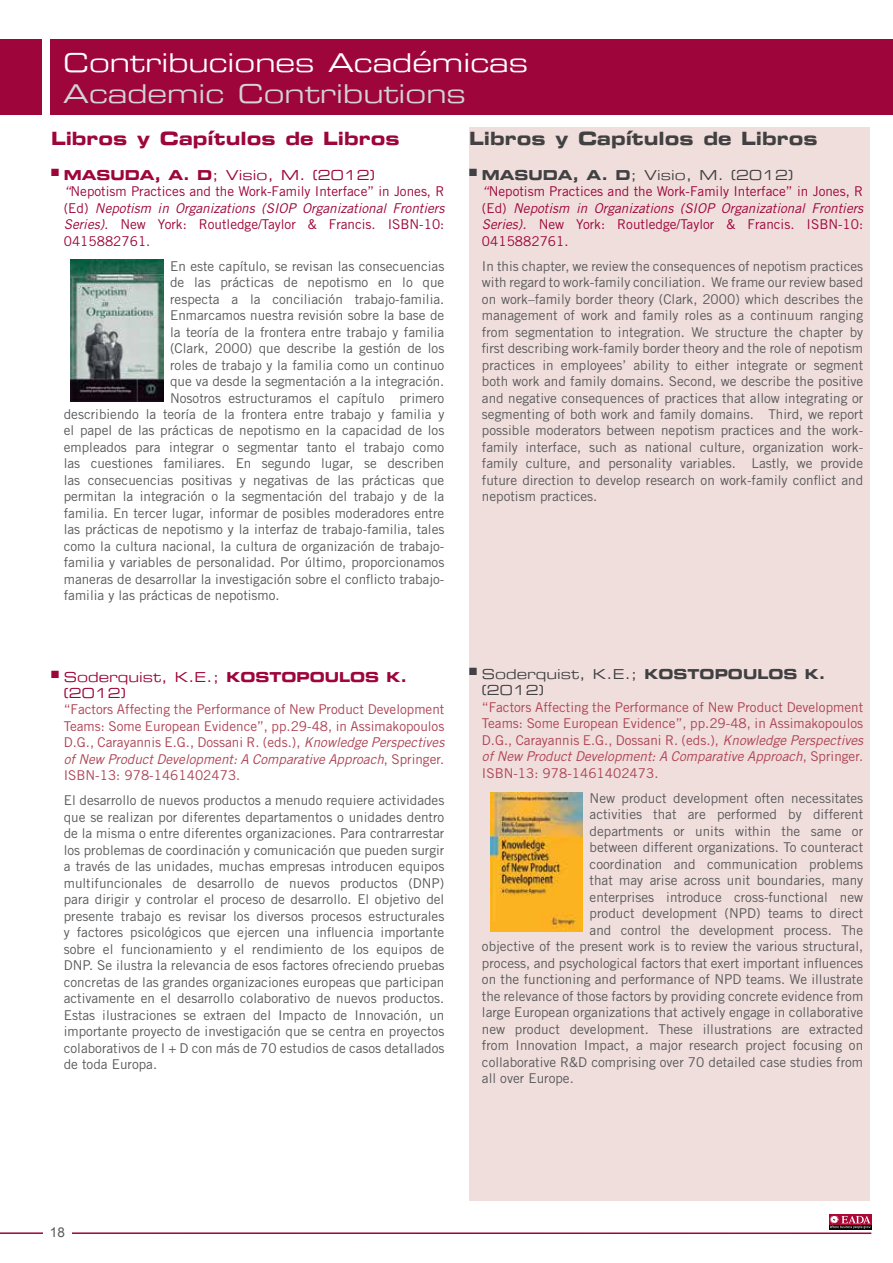
<style>
.page{position:relative;width:893px;height:1263px;background:#fff}
.page>*{position:absolute;margin:0;border:0;box-sizing:border-box;transform-origin:0 0}
.t1{font:25.5px "Eurostile Extended Two";color:#fff}
.t2{font:25.5px "Eurostile Extended Two";color:#d1d3d4}
.t3{font:18px "Eurostile Bold Extended Two";color:#414042}
.t4{font:18px "Eurostile Bold Extended Two";color:#9d053b}
.t5{font:13.5px/16.5px "Trade Gothic LT Std";color:#58595b;text-align:justify}
.t6{font:13.5px/16.5px "Trade Gothic LT Std";color:#ae4354;text-align:justify}
.t7{font:13.5px/16.5px "Trade Gothic LT Std";color:#9d053b;text-align:justify}
.t8{font:13.5px/16.2px "Eurostile Extended Two";color:#414042}
.t9{font:13.5px/16.2px "Eurostile Extended Two";color:#9d053b}
.t10{font:13.5px "Arial";color:#58595b}
.s1{font-family:"Eurostile Bold Extended Two"}
.s2{font-style:italic}
</style>
<div class="page">
<div style="left:469px;top:127px;width:401px;height:1073px;background:#f0dedc"></div>
<hr style="left:0;top:1232px;width:871px;height:2px;background:#9d053b">
<div style="left:43px;top:1227px;width:29px;height:14px;background:#fff"></div>
<div style="left:0;top:39px;width:42px;height:76px;background:#9d053b"></div>
<div style="left:51px;top:39px;width:842px;height:75px;background:#9d053b"></div>
<div style="left:829px;top:1215px;width:43px;height:17px;background:linear-gradient(to right,#000,#000)"></div>
<div style="left:829px;top:1215px;width:43px;height:10px;background:#ab0635"></div>
<svg style="left:829px;top:1225px;width:43px;height:4px"></svg>
<svg style="left:830px;top:1216px;width:40px;height:13px"></svg>
<img style="left:71px;top:259px;width:93px;height:143px">
<img style="left:490px;top:792px;width:93px;height:139px">
<h1 class="t1" style="left:63px;top:46px;width:467px">Contribuciones Académicas</h1>
<h1 class="t2" style="left:63px;top:76px;width:404px">Academic Contributions</h1>
<h2 class="t3" style="left:469px;top:126px;width:350px">Libros y Capítulos de Libros</h2>
<p class="t8" style="left:469px;top:167px;width:325px">■ <span class="s1">MASUDA, A. D</span>; Visio, M. (2012)</p>
<p class="t7" style="left:482px;top:183px;width:383px"><span class="s2">“</span>Nepotism Practices and the Work-Family Interface” in Jones, R (Ed) <span class="s2">Nepotism in Organizations (SIOP Organizational Frontiers Series).</span> New York: Routledge/Taylor &amp; Francis. ISBN-10:<br>0415882761.</p>
<p class="t5" style="left:482px;top:257px;width:383px">In this chapter, we review the consequences of nepotism practices with regard to work-family conciliation. We frame our review based on work–family border theory (Clark, 2000) which describes the management of work and family roles as a continuum ranging from segmentation to integration. We structure the chapter by first describing work-family border theory and the role of nepotism practices in employees’ ability to either integrate or segment both work and family domains. Second, we describe the positive and negative consequences of practices that allow integrating or segmenting of both work and family domains. Third, we report possible moderators between nepotism practices and the work&shy;family interface, such as national culture, organization work&shy;family culture, and personality variables. Lastly, we provide future direction to develop research on work-family conflict and nepotism practices.</p>
<h2 class="t4" style="left:51px;top:126px;width:350px">Libros y Capítulos de Libros</h2>
<p class="t9" style="left:51px;top:167px;width:325px">■ <span class="s1">MASUDA, A. D</span>; Visio, M. (2012)</p>
<p class="t7" style="left:64px;top:183px;width:382px"><span class="s2">“</span>Nepotism Practices and the Work-Family Interface” in Jones, R (Ed) <span class="s2">Nepotism in Organizations (SIOP Organizational Frontiers Series).</span> New York: Routledge/Taylor &amp; Francis. ISBN-10:<br>0415882761.</p>
<p class="t5" style="left:170px;top:257px;width:276px">En este capítulo, se revisan las consecuencias</p>
<p class="t5" style="left:170px;top:274px;width:276px">de las prácticas de nepotismo en lo que</p>
<p class="t5" style="left:170px;top:290px;width:276px">respecta a la conciliación trabajo-familia.</p>
<p class="t5" style="left:170px;top:307px;width:276px">Enmarcamos nuestra revisión sobre la base de</p>
<p class="t5" style="left:170px;top:323px;width:276px">la teoría de la frontera entre trabajo y familia</p>
<p class="t5" style="left:170px;top:340px;width:276px">(Clark, 2000) que describe la gestión de los</p>
<p class="t5" style="left:170px;top:356px;width:276px">roles de trabajo y la familia como un continuo</p>
<p class="t5" style="left:170px;top:373px;width:276px">que va desde la segmentación a la integración.</p>
<p class="t5" style="left:170px;top:389px;width:276px">Nosotros estructuramos el capítulo primero</p>
<p class="t5" style="left:64px;top:406px;width:382px">describiendo la teoría de la frontera entre trabajo y familia y</p>
<p class="t5" style="left:64px;top:422px;width:382px">el papel de las prácticas de nepotismo en la capacidad de los</p>
<p class="t5" style="left:64px;top:439px;width:382px">empleados para integrar o segmentar tanto el trabajo como</p>
<p class="t5" style="left:64px;top:455px;width:382px">las cuestiones familiares. En segundo lugar, se describen</p>
<p class="t5" style="left:64px;top:472px;width:382px">las consecuencias positivas y negativas de las prácticas que</p>
<p class="t5" style="left:64px;top:488px;width:382px">permitan la integración o la segmentación del trabajo y de la</p>
<p class="t5" style="left:64px;top:505px;width:382px">familia. En tercer lugar, informar de posibles moderadores entre</p>
<p class="t5" style="left:64px;top:521px;width:382px">las prácticas de nepotismo y la interfaz de trabajo-familia, tales</p>
<p class="t5" style="left:64px;top:538px;width:382px">como la cultura nacional, la cultura de organización de trabajo-</p>
<p class="t5" style="left:64px;top:554px;width:382px">familia y variables de personalidad. Por último, proporcionamos</p>
<p class="t5" style="left:64px;top:571px;width:382px">maneras de desarrollar la investigación sobre el conflicto trabajo-</p>
<p class="t5" style="left:64px;top:587px;width:217px">familia y las prácticas de nepotismo.</p>
<p class="t9" style="left:64px;top:669px;width:345px;text-indent:-13px">■ Soderquist, K.E.; <span class="s1">KOSTOPOULOS K. </span>(2012)</p>
<p class="t6" style="left:64px;top:701px;width:382px">“Factors Affecting the Performance of New Product Development Teams: Some European Evidence”, pp.29-48, in Assimakopoulos D.G., Carayannis E.G., Dossani R. (eds.), <span class="s2">Knowledge Perspectives of New Product Development: A Comparative Approach</span>, Springer.<br>ISBN-13: 978-1461402473.</p>
<p class="t5" style="left:64px;top:792px;width:382px">El desarrollo de nuevos productos a menudo requiere actividades que se realizan por diferentes departamentos o unidades dentro de la misma o entre diferentes organizaciones. Para contrarrestar los problemas de coordinación y comunicación que pueden surgir a través de las unidades, muchas empresas introducen equipos multifuncionales de desarrollo de nuevos productos (DNP) para dirigir y controlar el proceso de desarrollo. El objetivo del presente trabajo es revisar los diversos procesos estructurales y factores psicológicos que ejercen una influencia importante sobre el funcionamiento y el rendimiento de los equipos de DNP. Se ilustra la relevancia de esos factores ofreciendo pruebas concretas de las grandes organizaciones europeas que participan activamente en el desarrollo colaborativo de nuevos productos.<br>Estas ilustraciones se extraen del Impacto de Innovación, un importante proyecto de investigación que se centra en proyectos colaborativos de I + D con más de 70 estudios de casos detallados de toda Europa.</p>
<p class="t8" style="left:482px;top:666px;width:345px;text-indent:-13px">■ Soderquist, K.E.; <span class="s1">KOSTOPOULOS K. </span>(2012)</p>
<p class="t6" style="left:482px;top:698px;width:383px">“Factors Affecting the Performance of New Product Development Teams: Some European Evidence”, pp.29-48, in Assimakopoulos D.G., Carayannis E.G., Dossani R. (eds.), <span class="s2">Knowledge Perspectives of New Product Development: A Comparative Approach</span>, Springer.<br>ISBN-13: 978-1461402473.</p>
<p class="t5" style="left:590px;top:789px;width:275px">New product development often necessitates</p>
<p class="t5" style="left:590px;top:806px;width:275px">activities that are performed by different</p>
<p class="t5" style="left:590px;top:822px;width:275px">departments or units within the same or</p>
<p class="t5" style="left:590px;top:839px;width:275px">between different organizations. To counteract</p>
<p class="t5" style="left:590px;top:855px;width:275px">coordination and communication problems</p>
<p class="t5" style="left:590px;top:872px;width:275px">that may arise across unit boundaries, many</p>
<p class="t5" style="left:590px;top:888px;width:275px">enterprises introduce cross-functional new</p>
<p class="t5" style="left:590px;top:905px;width:275px">product development (NPD) teams to direct</p>
<p class="t5" style="left:590px;top:921px;width:275px">and control the development process. The</p>
<p class="t5" style="left:482px;top:938px;width:383px">objective of the present work is to review the various structural,</p>
<p class="t5" style="left:482px;top:954px;width:383px">process, and psychological factors that exert important influences</p>
<p class="t5" style="left:482px;top:971px;width:383px">on the functioning and performance of NPD teams. We illustrate</p>
<p class="t5" style="left:482px;top:987px;width:383px">the relevance of those factors by providing concrete evidence from</p>
<p class="t5" style="left:482px;top:1004px;width:383px">large European organizations that actively engage in collaborative</p>
<p class="t5" style="left:482px;top:1020px;width:383px">new product development. These illustrations are extracted</p>
<p class="t5" style="left:482px;top:1037px;width:383px">from Innovation Impact, a major research project focusing on</p>
<p class="t5" style="left:482px;top:1053px;width:383px">collaborative R&amp;D comprising over 70 detailed case studies from</p>
<p class="t5" style="left:482px;top:1070px;width:93px">all over Europe.</p>
<p class="t10" style="left:50px;top:1224px;width:17px">18</p>
</div>
